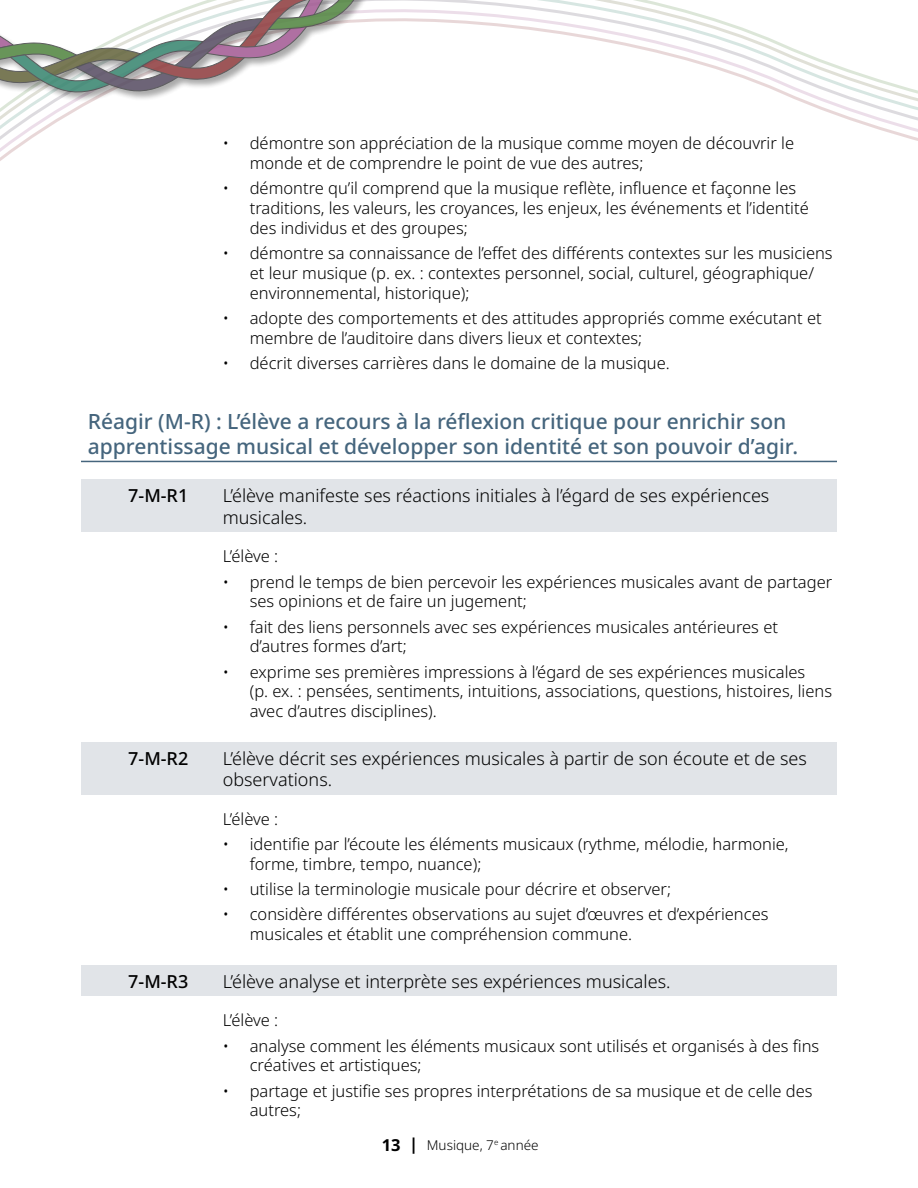
<style>
.page{position:relative;width:918px;height:1188px;background:#fff}
.page>*{position:absolute;margin:0;border:0;box-sizing:border-box;transform-origin:0 0}
.Header_Outcomes{font:500 21px/25.2px "Noto Sans";color:#45657d}
.GLO_arts{font:300 18px/21.6px "Noto Sans";color:#000}
.GLO_arts-2{font:500 18px "Noto Sans";color:#000}
.Bullet_Outcome_no_bullet{font:300 16.5px/19.8px "Noto Sans";color:#000}
.t1{font:300 13.5px "Noto Sans";color:#000}
.s1{font-weight:700;font-size:16.5px}
</style>
<div class="page">
<svg style="left:0;top:0;width:918px;height:161px"></svg>
<div style="left:0;top:0;width:514px;height:102px;background:#000;opacity:.4"></div>
<svg style="left:0;top:0;width:407px;height:96px"></svg>
<hr style="left:81px;top:461px;width:756px;height:1px;background:#45657d">
<div style="left:81px;top:480px;width:756px;height:52px;background:#e1e4e8"></div>
<div style="left:81px;top:742px;width:756px;height:53px;background:#e1e4e8"></div>
<div style="left:81px;top:965px;width:756px;height:31px;background:#e1e4e8"></div>
<p class="Bullet_Outcome_no_bullet" style="left:250px;top:134px;width:546px;text-indent:-27px">• démontre son appréciation de la musique comme moyen de découvrir le monde et de comprendre le point de vue des autres;</p>
<p class="Bullet_Outcome_no_bullet" style="left:250px;top:179px;width:561px;text-indent:-27px">• démontre qu’il comprend que la musique reflète, influence et façonne les traditions, les valeurs, les croyances, les enjeux, les événements et l’identité des individus et des groupes;</p>
<p class="Bullet_Outcome_no_bullet" style="left:250px;top:244px;width:584px;text-indent:-27px">• démontre sa connaissance de l’effet des différents contextes sur les musiciens et leur musique (p. ex. : contextes personnel, social, culturel, géographique/ environnemental, historique);</p>
<p class="Bullet_Outcome_no_bullet" style="left:250px;top:309px;width:574px;text-indent:-27px">• adopte des comportements et des attitudes appropriés comme exécutant et membre de l’auditoire dans divers lieux et contextes;</p>
<p class="Bullet_Outcome_no_bullet" style="left:223px;top:354px;width:449px">• décrit diverses carrières dans le domaine de la musique.</p>
<h3 class="Header_Outcomes" style="left:88px;top:409px;width:712px">Réagir (M-R) : L’élève a recours à la réflexion critique pour enrichir son apprentissage musical et développer son identité et son pouvoir d’agir.</h3>
<h4 class="GLO_arts-2" style="left:128px;top:483px;width:62px">7-M-R1</h4>
<h4 class="GLO_arts" style="left:223px;top:485px;width:548px">L’élève manifeste ses réactions initiales à l’égard de ses expériences musicales.</h4>
<p class="Bullet_Outcome_no_bullet" style="left:223px;top:547px;width:57px">L’élève :</p>
<p class="Bullet_Outcome_no_bullet" style="left:250px;top:572px;width:584px;text-indent:-27px">• prend le temps de bien percevoir les expériences musicales avant de partager ses opinions et de faire un jugement;</p>
<p class="Bullet_Outcome_no_bullet" style="left:250px;top:617px;width:530px;text-indent:-27px">• fait des liens personnels avec ses expériences musicales antérieures et d’autres formes d’art;</p>
<p class="Bullet_Outcome_no_bullet" style="left:250px;top:662px;width:584px;text-indent:-27px">• exprime ses premières impressions à l’égard de ses expériences musicales<br>(p. ex. : pensées, sentiments, intuitions, associations, questions, histoires, liens avec d’autres disciplines).</p>
<h4 class="GLO_arts-2" style="left:128px;top:745px;width:62px">7-M-R2</h4>
<h4 class="GLO_arts" style="left:223px;top:748px;width:586px">L’élève décrit ses expériences musicales à partir de son écoute et de ses observations.</h4>
<p class="Bullet_Outcome_no_bullet" style="left:223px;top:809px;width:57px">L’élève :</p>
<p class="Bullet_Outcome_no_bullet" style="left:250px;top:835px;width:540px;text-indent:-27px">• identifie par l’écoute les éléments musicaux (rythme, mélodie, harmonie, forme, timbre, tempo, nuance);</p>
<p class="Bullet_Outcome_no_bullet" style="left:223px;top:880px;width:450px">• utilise la terminologie musicale pour décrire et observer;</p>
<p class="Bullet_Outcome_no_bullet" style="left:250px;top:905px;width:520px;text-indent:-27px">• considère différentes observations au sujet d’œuvres et d’expériences musicales et établit une compréhension commune.</p>
<h4 class="GLO_arts-2" style="left:128px;top:968px;width:62px">7-M-R3</h4>
<h4 class="GLO_arts" style="left:223px;top:971px;width:449px">L’élève analyse et interprète ses expériences musicales.</h4>
<p class="Bullet_Outcome_no_bullet" style="left:223px;top:1011px;width:57px">L’élève :</p>
<p class="Bullet_Outcome_no_bullet" style="left:250px;top:1036px;width:571px;text-indent:-27px">• analyse comment les éléments musicaux sont utilisés et organisés à des fins créatives et artistiques;</p>
<p class="Bullet_Outcome_no_bullet" style="left:250px;top:1081px;width:564px;text-indent:-27px">• partage et justifie ses propres interprétations de sa musique et de celle des autres;</p>
<p class="t1" style="left:382px;top:1135px;width:158px"><span class="s1">13 |</span> Musique, 7<sup>e</sup> année</p>
</div>
